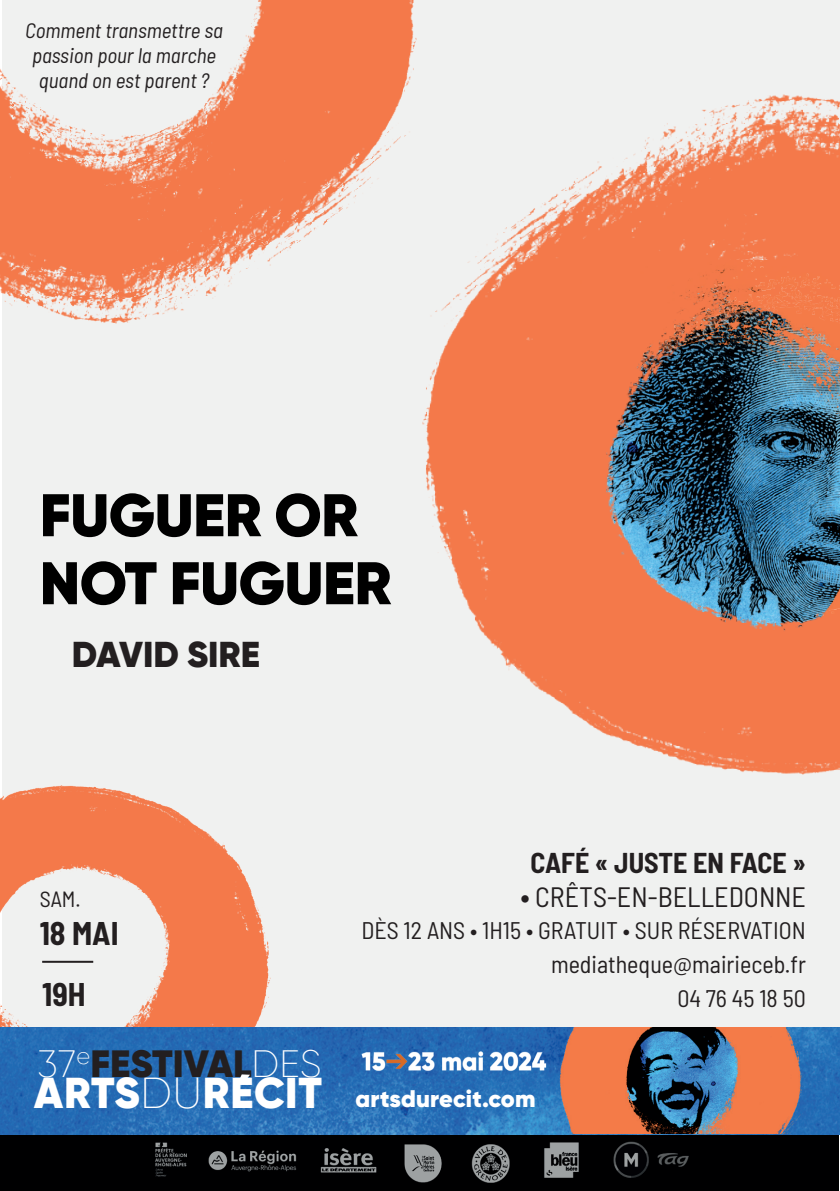
<style>
.page{position:relative;width:840px;height:1191px;background:#fff}
.page>*{position:absolute;margin:0;border:0;box-sizing:border-box;transform-origin:0 0}
.t1{font:900 60px/68px "Gilroy";letter-spacing:-.01em;color:#000}
.t2{font:900 38px "Gilroy";color:#231f20}
.t3{font:900 36px "Gilroy";color:#231f20}
.t4{font:700 semi-condensed 32px/61px "Barlow";color:#231f20}
.t5{font:semi-condensed 28px "Barlow";color:#231f20}
.t6{font:700 semi-condensed 28px "Barlow";color:#231f20}
.t7{font:semi-condensed 24px "Barlow";color:#231f20}
.t8{font:900 24px "Gilroy";letter-spacing:.01em;color:#fff}
.t9{font:semi-condensed 22px "Barlow";color:#231f20}
.t10{font:italic semi-condensed 21px/25.2px "Barlow";color:#231f20;text-align:center}
.s1{font-weight:700}
.s2{font-weight:200;color:#fff}
.s3{font-size:43.2px}
.s4{font-weight:200;font-size:43.2px}
</style>
<div class="page">
<div style="left:2px;top:0;width:837px;height:1037px;background:#f0f1f0"></div>
<img style="left:0;top:0;width:416px;height:323px">
<img style="left:0;top:786px;width:270px;height:241px">
<hr style="left:42px;top:960px;width:51px;height:2px;background:#231f20">
<img style="left:0;top:1134px;width:770px;height:57px">
<div style="left:770px;top:1134px;width:68px;height:57px;background:#000001"></div>
<img style="left:0;top:1027px;width:839px;height:107px">
<img style="left:554px;top:1027px;width:263px;height:106px">
<svg style="left:239px;top:1074px;width:11px;height:4px"></svg>
<img style="left:351px;top:1046px;width:207px;height:26px">
<img style="left:422px;top:95px;width:417px;height:679px">
<p class="t10" style="left:25px;top:16px;width:199px">Comment transmettre sa passion pour la marche quand on est parent ?</p>
<h1 class="t1" style="left:40px;top:481px;width:353px">FUGUER OR<br>NOT FUGUER</h1>
<h3 class="t3" style="left:72px;top:631px;width:190px">DAVID SIRE</h3>
<p class="t6" style="left:530px;top:842px;width:277px">CAFÉ « JUSTE EN FACE »</p>
<p class="t5" style="left:520px;top:876px;width:286px"><span class="s1">•</span> CRÊTS-EN-BELLEDONNE</p>
<p class="t9" style="left:40px;top:883px;width:42px">SAM.</p>
<h3 class="t4" style="left:40px;top:901px;width:80px">18 MAI<br>19H</h3>
<p class="t7" style="left:361px;top:913px;width:445px">DÈS 12 ANS • 1H15 • GRATUIT • SUR RÉSERVATION</p>
<p class="t7" style="left:550px;top:947px;width:256px">mediatheque@mairieceb.fr</p>
<p class="t7" style="left:677px;top:981px;width:130px">04 76 45 18 50</p>
<h2 class="t2" style="left:37px;top:1039px;width:286px"><span class="s2">37</span><sup>e</sup>FESTIVAL<span class="s2">DES</span></h2>
<p class="t8" style="left:34px;top:1083px;width:502px"><span class="s3">ARTS</span><span class="s4">DU</span><span class="s3">RECIT</span> artsdurecit.com</p>
</div>
